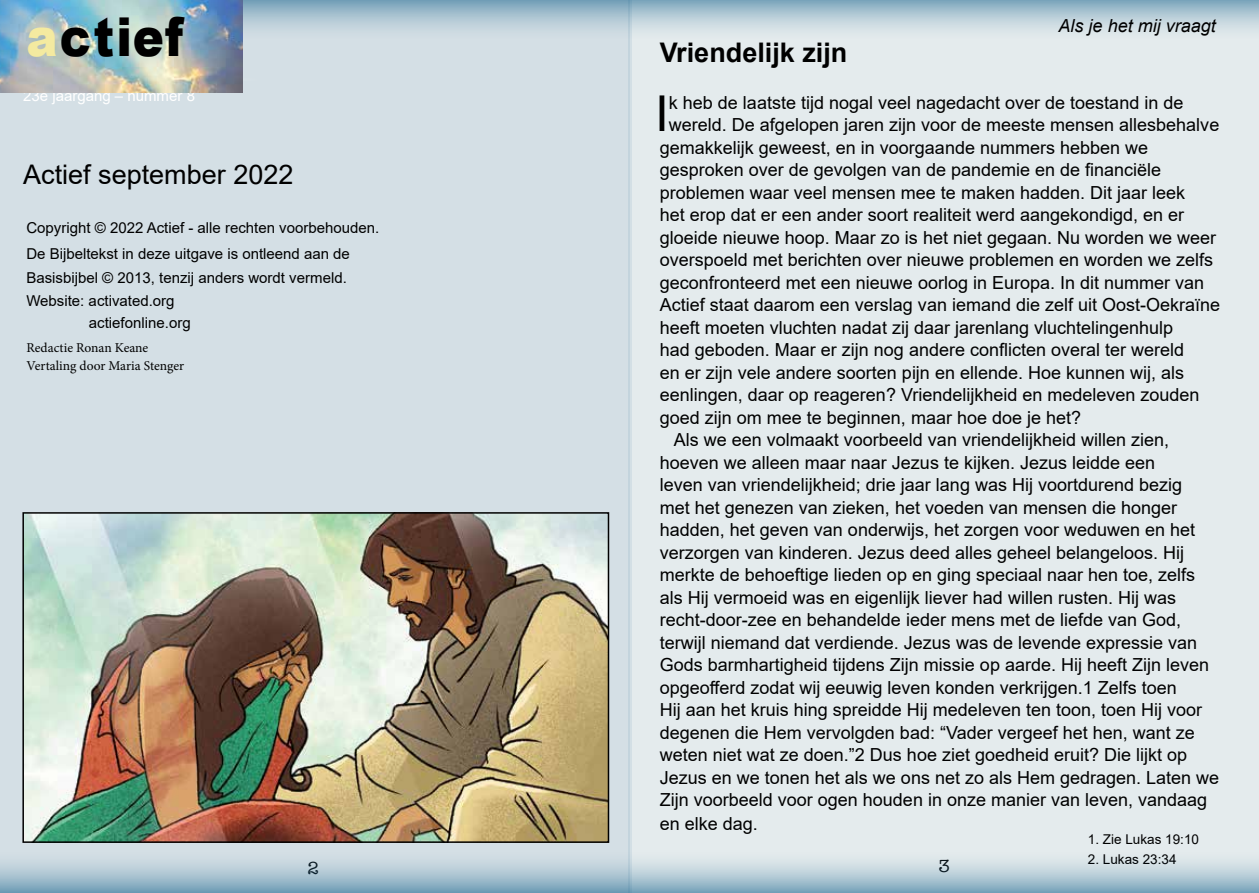
<style>
.page{position:relative;width:1259px;height:893px;background:#fff}
.page>*{position:absolute;margin:0;border:0;box-sizing:border-box;transform-origin:0 0}
.t1{font:900 53.55px "Arial";letter-spacing:.05em;color:#000;scale:.87 1}
.t2{font:49.5px "Arial";color:#000}
.t3{font:27px "Arial";color:#000}
.t4{font:700 27px "Arial";color:#000}
.t5{font:18px "Arial";color:#000}
.t6{font:italic 18px "Arial";color:#000}
.t7{font:18px "American Typewriter";color:#000}
.t8{font:15px/24px "Arial";color:#000}
.t9{font:15px "Arial";color:#fff}
.t10{font:13.5px/18.1px "Minion Pro";color:#000}
.t11{font:13.5px "Arial";color:#000}
.s1{color:#f4eaa0}
</style>
<div class="page">
<div style="left:0;top:42px;width:628px;height:807px;background:#d4dfe5"></div>
<div style="left:628px;top:0;width:631px;height:893px;background:#e4ebed"></div>
<svg style="left:243px;top:0;width:1016px;height:42px"></svg>
<hr style="left:0;top:78px;width:261px;height:3px;background:#fff">
<img style="left:0;top:0;width:243px;height:92px">
<img style="left:25px;top:515px;width:581px;height:325px">
<div style="left:22px;top:512px;width:587px;height:331px;border:2px solid #000"></div>
<svg style="left:0;top:849px;width:1259px;height:44px"></svg>
<h1 class="t1" style="left:26px;top:-2px;width:182px"><span class="s1">a</span>ctief</h1>
<p class="t6" style="left:1058px;top:14px;width:159px">Als je het mij vraagt</p>
<h3 class="t4" style="left:660px;top:34px;width:189px">Vriendelijk zijn</h3>
<h2 class="t2" style="left:655px;top:80px;width:15px">I</h2>
<p class="t5" style="left:669px;top:90px;width:516px">k heb de laatste tijd nogal veel nagedacht over de toestand in de</p>
<p class="t9" style="left:23px;top:85px;width:173px">23e jaargang – nummer 8</p>
<p class="t5" style="left:669px;top:112px;width:552px">wereld. De afgelopen jaren zijn voor de meeste mensen allesbehalve</p>
<p class="t5" style="left:660px;top:135px;width:490px">gemakkelijk geweest, en in voorgaande nummers hebben we</p>
<p class="t5" style="left:660px;top:157px;width:503px">gesproken over de gevolgen van de pandemie en de financiële</p>
<p class="t5" style="left:660px;top:180px;width:527px">problemen waar veel mensen mee te maken hadden. Dit jaar leek</p>
<p class="t5" style="left:660px;top:202px;width:526px">het erop dat er een ander soort realiteit werd aangekondigd, en er</p>
<p class="t5" style="left:660px;top:225px;width:558px">gloeide nieuwe hoop. Maar zo is het niet gegaan. Nu worden we weer</p>
<p class="t5" style="left:660px;top:247px;width:555px">overspoeld met berichten over nieuwe problemen en worden we zelfs</p>
<p class="t5" style="left:660px;top:270px;width:546px">geconfronteerd met een nieuwe oorlog in Europa. In dit nummer van</p>
<p class="t5" style="left:660px;top:292px;width:562px">Actief staat daarom een verslag van iemand die zelf uit Oost-Oekraïne</p>
<p class="t5" style="left:660px;top:315px;width:515px">heeft moeten vluchten nadat zij daar jarenlang vluchtelingenhulp</p>
<p class="t5" style="left:660px;top:337px;width:526px">had geboden. Maar er zijn nog andere conflicten overal ter wereld</p>
<p class="t5" style="left:660px;top:360px;width:526px">en er zijn vele andere soorten pijn en ellende. Hoe kunnen wij, als</p>
<p class="t5" style="left:660px;top:382px;width:541px">eenlingen, daar op reageren? Vriendelijkheid en medeleven zouden</p>
<p class="t5" style="left:660px;top:405px;width:423px">goed zijn om mee te beginnen, maar hoe doe je het?</p>
<p class="t5" style="left:674px;top:427px;width:497px">Als we een volmaakt voorbeeld van vriendelijkheid willen zien,</p>
<p class="t5" style="left:660px;top:450px;width:497px">hoeven we alleen maar naar Jezus te kijken. Jezus leidde een</p>
<p class="t5" style="left:660px;top:472px;width:524px">leven van vriendelijkheid; drie jaar lang was Hij voortdurend bezig</p>
<p class="t5" style="left:660px;top:495px;width:519px">met het genezen van zieken, het voeden van mensen die honger</p>
<p class="t5" style="left:660px;top:517px;width:537px">hadden, het geven van onderwijs, het zorgen voor weduwen en het</p>
<p class="t5" style="left:660px;top:540px;width:526px">verzorgen van kinderen. Jezus deed alles geheel belangeloos. Hij</p>
<p class="t5" style="left:660px;top:562px;width:537px">merkte de behoeftige lieden op en ging speciaal naar hen toe, zelfs</p>
<p class="t5" style="left:660px;top:585px;width:518px">als Hij vermoeid was en eigenlijk liever had willen rusten. Hij was</p>
<p class="t5" style="left:660px;top:607px;width:523px">recht-door-zee en behandelde ieder mens met de liefde van God,</p>
<p class="t5" style="left:660px;top:630px;width:539px">terwijl niemand dat verdiende. Jezus was de levende expressie van</p>
<p class="t5" style="left:660px;top:652px;width:551px">Gods barmhartigheid tijdens Zijn missie op aarde. Hij heeft Zijn leven</p>
<p class="t5" style="left:660px;top:675px;width:518px">opgeofferd zodat wij eeuwig leven konden verkrijgen.1 Zelfs toen</p>
<p class="t5" style="left:660px;top:697px;width:544px">Hij aan het kruis hing spreidde Hij medeleven ten toon, toen Hij voor</p>
<p class="t5" style="left:660px;top:720px;width:536px">degenen die Hem vervolgden bad: “Vader vergeef het hen, want ze</p>
<p class="t5" style="left:660px;top:742px;width:529px">weten niet wat ze doen.”2 Dus hoe ziet goedheid eruit? Die lijkt op</p>
<p class="t5" style="left:660px;top:765px;width:561px">Jezus en we tonen het als we ons net zo als Hem gedragen. Laten we</p>
<p class="t5" style="left:660px;top:787px;width:549px">Zijn voorbeeld voor ogen houden in onze manier van leven, vandaag</p>
<p class="t5" style="left:660px;top:811px;width:100px">en elke dag.</p>
<h3 class="t3" style="left:23px;top:156px;width:272px">Actief september 2022</h3>
<p class="t8" style="left:26px;top:215px;width:354px">Copyright © 2022 Actief - alle rechten voorbehouden.</p>
<p class="t8" style="left:26px;top:242px;width:325px">De Bijbeltekst in deze uitgave is ontleend aan de<br>Basisbijbel © 2013, tenzij anders wordt vermeld.</p>
<p class="t8" style="left:89px;top:289px;width:103px;line-height:22.5px;text-indent:-63px">Website: activated.org actiefonline.org</p>
<p class="t10" style="left:26px;top:339px;width:159px">Redactie Ronan Keane<br>Vertaling door Maria Stenger</p>
<p class="t11" style="left:1088px;top:830px;width:113px">1. Zie Lukas 19:10</p>
<p class="t11" style="left:1088px;top:850px;width:90px">2. Lukas 23:34</p>
<p class="t7" style="left:307px;top:857px;width:13px">2</p>
<p class="t7" style="left:938px;top:856px;width:13px">3</p>
</div>
